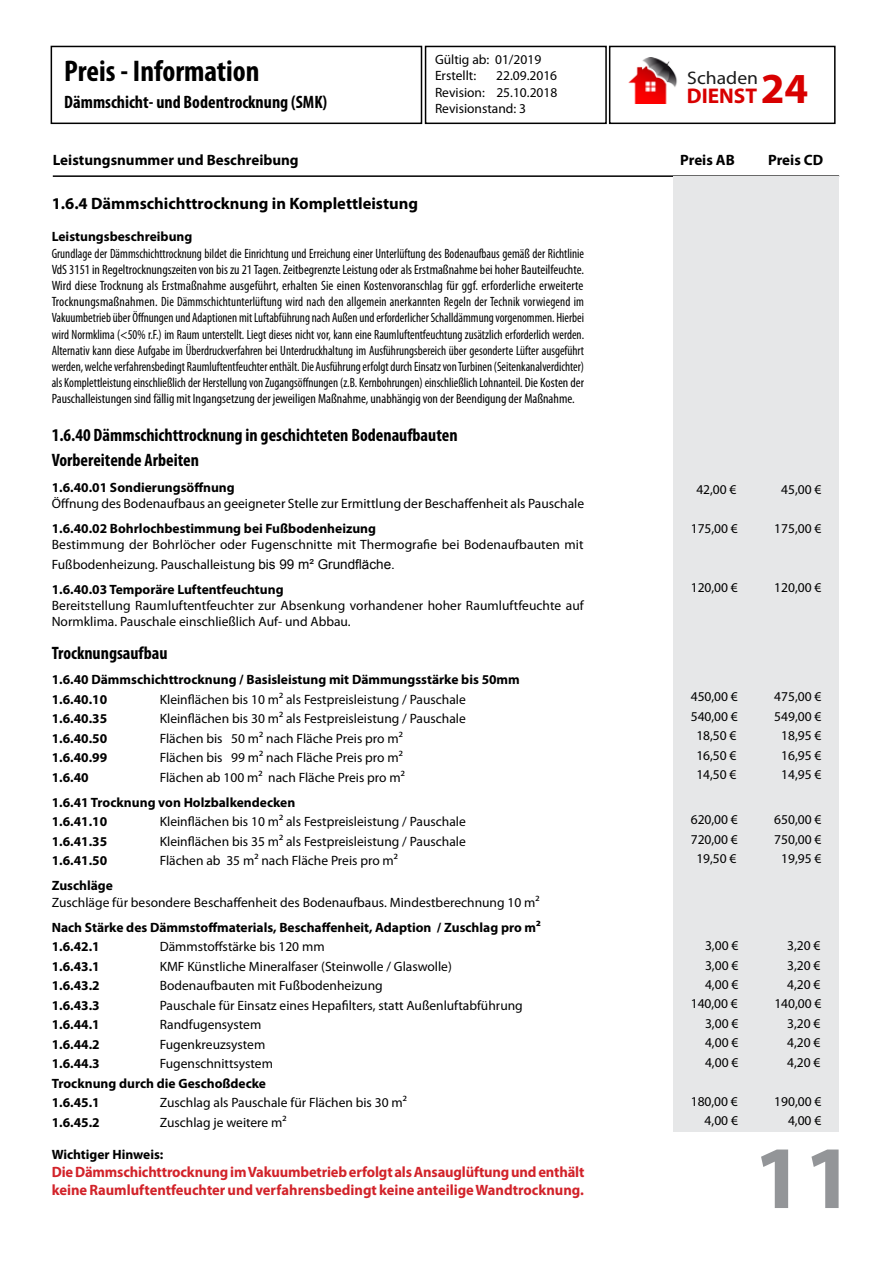
<style>
.page{position:relative;width:893px;height:1263px;background:#fff}
.page>*{position:absolute;margin:0;border:0;box-sizing:border-box;transform-origin:0 0}
.t1{font:700 90px "Myriad Pro";color:#939598}
.t2{font:700 condensed 30px "Myriad Pro";color:#000}
.t3{font:700 21.3px "Myriad Pro";color:#d80000}
.t4{font:18.15px "Myriad Pro";color:#1a1a1a;scale:1.08 1}
.t5{font:700 condensed 18px/25.2px "Myriad Pro";color:#000}
.t6{font:700 16.5px "Myriad Pro";color:#000}
.t7{font:700 15px/18px "Myriad Pro";letter-spacing:-.01em;color:#d2232a}
.t8{font:700 15px "Myriad Pro";color:#000}
.t9{font:13.5px/16.2px "Myriad Pro";color:#000}
.t10{font:condensed 13.5px/16.2px "Myriad Pro";color:#000;text-align:justify;scale:.93 1}
.t11{font:700 13.5px/19.5px "Myriad Pro";color:#000}
.s1{font-size:42.9px}
.s2{font-family:"Arial"}
</style>
<div class="page">
<hr style="left:53px;top:175px;width:786px;height:2px;background:#000">
<div style="left:673px;top:177px;width:166px;height:955px;background:#e6e7e8"></div>
<div style="left:51px;top:46px;width:371px;height:78px;border:2px solid #000"></div>
<div style="left:425px;top:46px;width:182px;height:78px;border:2px solid #000"></div>
<div style="left:609px;top:46px;width:227px;height:78px;border:2px solid #000"></div>
<img style="left:629px;top:58px;width:48px;height:45px">
<h2 class="t2" style="left:64px;top:52px;width:197px">Preis - Information</h2>
<h3 class="t5" style="left:64px;top:89px;width:265px">Dämmschicht- und Bodentrocknung (SMK)</h3>
<p class="t9" style="left:435px;top:51px;width:108px">Gültig ab: 01/2019<br>Erstellt:</p>
<p class="t9" style="left:435px;top:68px;width:124px;text-align:justify;text-indent:61px">22.09.2016<br>Revision: 25.10.2018<br>Revisionstand: 3</p>
<h3 class="t4" style="left:687px;top:67px;width:67px">Schaden</h3>
<h3 class="t3" style="left:687px;top:82px;width:123px">DIENST <span class="s1">24</span></h3>
<p class="t8" style="left:53px;top:151px;width:247px">Leistungsnummer und Beschreibung</p>
<p class="t8" style="left:680px;top:151px;width:56px">Preis AB</p>
<p class="t8" style="left:768px;top:151px;width:57px">Preis CD</p>
<p class="t6" style="left:52px;top:193px;width:368px">1.6.4 Dämmschichttrocknung in Komplettleistung</p>
<p class="t11" style="left:52px;top:227px;width:142px">Leistungsbeschreibung</p>
<p class="t10" style="left:52px;top:245px;width:574px">Grundlage der Dämmschichttrocknung bildet die Einrichtung und Erreichung einer Unterlüftung des Bodenaufbaus gemäß der Richtlinie VdS 3151 in Regeltrocknungszeiten von bis zu 21 Tagen. Zeitbegrenzte Leistung oder als Erstmaßnahme bei hoher Bauteilfeuchte.<br>Wird diese Trocknung als Erstmaßnahme ausgeführt, erhalten Sie einen Kostenvoranschlag für ggf. erforderliche erweiterte Trocknungsmaßnahmen. Die Dämmschichtunterlüftung wird nach den allgemein anerkannten Regeln der Technik vorwiegend im Vakuumbetrieb über Öffnungen und Adaptionen mit Luftabführung nach Außen und erforderlicher Schalldämmung vorgenommen. Hierbei wird Normklima (&lt;50% r.F.) im Raum unterstellt. Liegt dieses nicht vor, kann eine Raumluftentfeuchtung zusätzlich erforderlich werden.<br>Alternativ kann diese Aufgabe im Überdruckverfahren bei Unterdruckhaltung im Ausführungsbereich über gesonderte Lüfter ausgeführt werden, welche verfahrensbedingt Raumluftentfeuchter enthält. Die Ausführung erfolgt durch Einsatz von Turbinen (Seitenkanalverdichter) als Komplettleistung einschließlich der Herstellung von Zugangsöffnungen (z.B. Kernbohrungen) einschließlich Lohnanteil. Die Kosten der Pauschalleistungen sind fällig mit Ingangsetzung der jeweiligen Maßnahme, unabhängig von der Beendigung der Maßnahme.</p>
<h3 class="t5" style="left:52px;top:422px;width:407px">1.6.40 Dämmschichttrocknung in geschichteten Bodenaufbauten<br>Vorbereitende Arbeiten</h3>
<p class="t11" style="left:52px;top:477px;width:184px">1.6.40.01 Sondierungsöffnung</p>
<p class="t9" style="left:52px;top:495px;width:534px">Öffnung des Bodenaufbaus an geeigneter Stelle zur Ermittlung der Beschaffenheit als Pauschale</p>
<p class="t11" style="left:52px;top:518px;width:326px">1.6.40.02 Bohrlochbestimmung bei Fußbodenheizung</p>
<p class="t9" style="left:52px;top:535px;width:533px;line-height:19.5px">Bestimmung der Bohrlöcher oder Fugenschnitte mit Thermografie bei Bodenaufbauten mit<br>Fußbodenheizung. Pauschalleistung <span class="s2">bis 99 m² Grundfläche.</span></p>
<p class="t11" style="left:52px;top:579px;width:233px">1.6.40.03 Temporäre Luftentfeuchtung</p>
<p class="t9" style="left:52px;top:597px;width:534px">Bereitstellung Raumluftentfeuchter zur Absenkung vorhandener hoher Raumluftfeuchte auf<br>Normklima. Pauschale einschließlich Auf- und Abbau.</p>
<h3 class="t5" style="left:52px;top:640px;width:117px">Trocknungsaufbau</h3>
<p class="t11" style="left:52px;top:669px;width:470px">1.6.40 Dämmschichttrocknung / Basisleistung mit Dämmungsstärke bis 50mm<br>1.6.40.10</p>
<p class="t9" style="left:696px;top:481px;width:42px">42,00 €</p>
<p class="t9" style="left:781px;top:481px;width:42px">45,00 €</p>
<p class="t9" style="left:691px;top:520px;width:49px">175,00 €</p>
<p class="t9" style="left:774px;top:520px;width:49px">175,00 €</p>
<p class="t9" style="left:691px;top:579px;width:49px">120,00 €</p>
<p class="t9" style="left:774px;top:579px;width:49px">120,00 €</p>
<p class="t9" style="left:691px;top:688px;width:49px">450,00 €</p>
<p class="t9" style="left:774px;top:688px;width:49px">475,00 €</p>
<p class="t9" style="left:691px;top:708px;width:49px">540,00 €</p>
<p class="t9" style="left:774px;top:708px;width:49px">549,00 €</p>
<p class="t9" style="left:696px;top:727px;width:42px">18,50 €</p>
<p class="t9" style="left:781px;top:727px;width:42px">18,95 €</p>
<p class="t9" style="left:696px;top:747px;width:42px">16,50 €</p>
<p class="t9" style="left:781px;top:747px;width:42px">16,95 €</p>
<p class="t9" style="left:696px;top:766px;width:42px">14,50 €</p>
<p class="t9" style="left:781px;top:766px;width:42px">14,95 €</p>
<p class="t9" style="left:691px;top:811px;width:49px">620,00 €</p>
<p class="t9" style="left:774px;top:811px;width:49px">650,00 €</p>
<p class="t9" style="left:691px;top:831px;width:49px">720,00 €</p>
<p class="t9" style="left:774px;top:831px;width:49px">750,00 €</p>
<p class="t9" style="left:696px;top:850px;width:42px">19,50 €</p>
<p class="t9" style="left:781px;top:850px;width:42px">19,95 €</p>
<p class="t9" style="left:160px;top:691px;width:308px">Kleinflächen bis 10 m² als Festpreisleistung / Pauschale</p>
<p class="t11" style="left:52px;top:708px;width:57px">1.6.40.35</p>
<p class="t9" style="left:160px;top:710px;width:308px">Kleinflächen bis 30 m² als Festpreisleistung / Pauschale</p>
<p class="t11" style="left:52px;top:728px;width:57px">1.6.40.50</p>
<p class="t9" style="left:160px;top:730px;width:245px">Flächen bis 50 m² nach Fläche Preis pro m²</p>
<p class="t11" style="left:52px;top:747px;width:57px">1.6.40.99</p>
<p class="t9" style="left:160px;top:749px;width:245px">Flächen bis 99 m² nach Fläche Preis pro m²</p>
<p class="t11" style="left:52px;top:767px;width:38px">1.6.40</p>
<p class="t9" style="left:160px;top:769px;width:247px">Flächen ab 100 m² nach Fläche Preis pro m²</p>
<p class="t11" style="left:52px;top:792px;width:245px">1.6.41 Trocknung von Holzbalkendecken<br>1.6.41.10</p>
<p class="t9" style="left:160px;top:813px;width:308px">Kleinflächen bis 10 m² als Festpreisleistung / Pauschale</p>
<p class="t11" style="left:52px;top:831px;width:57px">1.6.41.35</p>
<p class="t9" style="left:160px;top:833px;width:308px">Kleinflächen bis 35 m² als Festpreisleistung / Pauschale</p>
<p class="t11" style="left:52px;top:850px;width:57px">1.6.41.50</p>
<p class="t9" style="left:160px;top:852px;width:240px">Flächen ab 35 m² nach Fläche Preis pro m²</p>
<p class="t11" style="left:52px;top:876px;width:63px">Zuschläge</p>
<p class="t9" style="left:52px;top:894px;width:489px">Zuschläge für besondere Beschaffenheit des Bodenaufbaus. Mindestberechnung 10 m²</p>
<p class="t11" style="left:52px;top:917px;width:491px">Nach Stärke des Dämmstoffmaterials, Beschaffenheit, Adaption / Zuschlag pro m²<br>1.6.42.1</p>
<p class="t9" style="left:705px;top:937px;width:35px">3,00 €</p>
<p class="t9" style="left:787px;top:937px;width:35px">3,20 €</p>
<p class="t9" style="left:705px;top:957px;width:35px">3,00 €</p>
<p class="t9" style="left:787px;top:957px;width:35px">3,20 €</p>
<p class="t9" style="left:705px;top:976px;width:35px">4,00 €</p>
<p class="t9" style="left:787px;top:976px;width:35px">4,20 €</p>
<p class="t9" style="left:691px;top:996px;width:48px">140,00 €</p>
<p class="t9" style="left:774px;top:996px;width:48px">140,00 €</p>
<p class="t9" style="left:705px;top:1015px;width:35px">3,00 €</p>
<p class="t9" style="left:787px;top:1015px;width:35px">3,20 €</p>
<p class="t9" style="left:705px;top:1035px;width:35px">4,00 €</p>
<p class="t9" style="left:787px;top:1035px;width:35px">4,20 €</p>
<p class="t9" style="left:705px;top:1054px;width:35px">4,00 €</p>
<p class="t9" style="left:787px;top:1054px;width:35px">4,20 €</p>
<p class="t9" style="left:691px;top:1093px;width:49px">180,00 €</p>
<p class="t9" style="left:774px;top:1093px;width:49px">190,00 €</p>
<p class="t9" style="left:705px;top:1113px;width:35px">4,00 €</p>
<p class="t9" style="left:788px;top:1113px;width:35px">4,00 €</p>
<p class="t9" style="left:160px;top:938px;width:166px">Dämmstoffstärke bis 120 mm</p>
<p class="t11" style="left:52px;top:956px;width:49px">1.6.43.1</p>
<p class="t9" style="left:160px;top:958px;width:294px">KMF Künstliche Mineralfaser (Steinwolle / Glaswolle)</p>
<p class="t11" style="left:52px;top:975px;width:49px">1.6.43.2</p>
<p class="t9" style="left:160px;top:977px;width:224px">Bodenaufbauten mit Fußbodenheizung</p>
<p class="t11" style="left:52px;top:995px;width:49px">1.6.43.3</p>
<p class="t9" style="left:160px;top:997px;width:365px">Pauschale für Einsatz eines Hepafilters, statt Außenluftabführung</p>
<p class="t11" style="left:52px;top:1014px;width:49px">1.6.44.1</p>
<p class="t9" style="left:160px;top:1016px;width:103px">Randfugensystem</p>
<p class="t11" style="left:52px;top:1034px;width:49px">1.6.44.2</p>
<p class="t9" style="left:160px;top:1036px;width:107px">Fugenkreuzsystem</p>
<p class="t11" style="left:52px;top:1053px;width:49px">1.6.44.3</p>
<p class="t9" style="left:160px;top:1055px;width:115px">Fugenschnittsystem</p>
<p class="t11" style="left:52px;top:1073px;width:216px">Trocknung durch die Geschoßdecke<br>1.6.45.1</p>
<p class="t9" style="left:160px;top:1094px;width:249px">Zuschlag als Pauschale für Flächen bis 30 m²</p>
<p class="t11" style="left:52px;top:1112px;width:49px">1.6.45.2</p>
<p class="t9" style="left:160px;top:1114px;width:128px">Zuschlag je weitere m²</p>
<p class="t11" style="left:52px;top:1144px;width:113px">Wichtiger Hinweis:</p>
<p class="t7" style="left:52px;top:1163px;width:534px">Die Dämmschichttrocknung im Vakuumbetrieb erfolgt als Ansauglüftung und enthält keine Raumluftentfeuchter und verfahrensbedingt keine anteilige Wandtrocknung.</p>
<h1 class="t1" style="left:753px;top:1119px;width:102px">11</h1>
</div>
